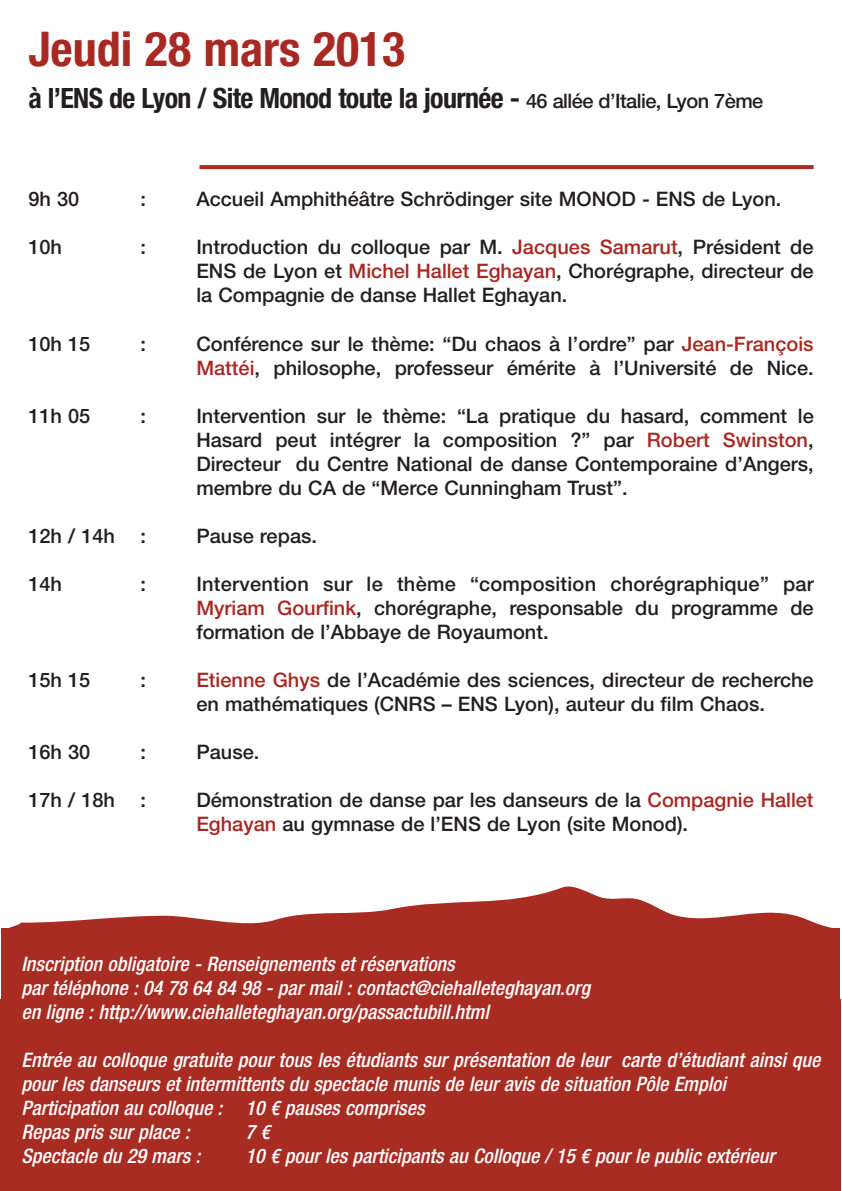
<style>
.page{position:relative;width:842px;height:1191px;background:#fff}
.page>*{position:absolute;margin:0;border:0;box-sizing:border-box;transform-origin:0 0}
.t1{font:700 condensed 48px "Helvetica Neue";color:#a82823}
.t2{font:700 condensed 28px "Helvetica Neue";letter-spacing:-.025em;color:#231f20}
.t3{font:500 20px/24px "Helvetica Neue";color:#231f20;text-align:justify}
.t4{font:italic 500 condensed 20px/24px "Helvetica Neue";color:#fff}
.s1{font-weight:500;font-stretch:normal;font-size:20px}
.s2{color:#a82823}
</style>
<div class="page">
<div style="left:2px;top:929px;width:838px;height:262px;background:#a92c23"></div>
<svg style="left:1px;top:886px;width:835px;height:45px"></svg>
<svg style="left:200px;top:165px;width:614px;height:4px;background:#ab3129"></svg>
<h1 class="t1" style="left:28px;top:32px;width:378px">Jeudi 28 mars 2013</h1>
<h2 class="t2" style="left:28px;top:88px;width:736px">à l’ENS de Lyon / Site Monod toute la journée - <span class="s1">46 allée d’Italie, Lyon 7ème</span></h2>
<p class="t3" style="left:28px;top:189px;width:52px">9h 30</p>
<p class="t3" style="left:140px;top:189px;width:7px">:</p>
<p class="t3" style="left:196px;top:189px;width:587px">Accueil Amphithéâtre Schrödinger site MONOD - ENS de Lyon.</p>
<p class="t3" style="left:28px;top:237px;width:35px">10h</p>
<p class="t3" style="left:140px;top:237px;width:7px">:</p>
<p class="t3" style="left:196px;top:237px;width:619px">Introduction du colloque par M. <span class="s2">Jacques Samarut</span>, Président de ENS de Lyon et <span class="s2">Michel Hallet Eghayan</span>, Chorégraphe, directeur de la Compagnie de danse Hallet Eghayan.</p>
<p class="t3" style="left:28px;top:333px;width:64px">10h 15</p>
<p class="t3" style="left:140px;top:333px;width:7px">:</p>
<p class="t3" style="left:196px;top:333px;width:619px">Conférence sur le thème: “Du chaos à l’ordre” par <span class="s2">Jean-François<br>Mattéi</span>, philosophe, professeur émérite à l’Université de Nice.</p>
<p class="t3" style="left:28px;top:405px;width:64px">11h 05</p>
<p class="t3" style="left:140px;top:405px;width:7px">:</p>
<p class="t3" style="left:196px;top:405px;width:619px">Intervention sur le thème: “La pratique du hasard, comment le Hasard peut intégrer la composition ?” par <span class="s2">Robert Swinston</span>, Directeur du Centre National de danse Contemporaine d’Angers, membre du CA de “Merce Cunningham Trust”.</p>
<p class="t3" style="left:28px;top:525px;width:88px">12h / 14h</p>
<p class="t3" style="left:140px;top:525px;width:7px">:</p>
<p class="t3" style="left:196px;top:525px;width:122px">Pause repas.</p>
<p class="t3" style="left:28px;top:573px;width:35px">14h</p>
<p class="t3" style="left:140px;top:573px;width:7px">:</p>
<p class="t3" style="left:196px;top:573px;width:619px">Intervention sur le thème “composition chorégraphique” par <span class="s2">Myriam Gourfink</span>, chorégraphe, responsable du programme de formation de l’Abbaye de Royaumont.</p>
<p class="t3" style="left:28px;top:669px;width:64px">15h 15</p>
<p class="t3" style="left:140px;top:669px;width:7px">:</p>
<p class="t3" style="left:196px;top:669px;width:619px"><span class="s2">Etienne Ghys</span> de l’Académie des sciences, directeur de recherche en mathématiques (CNRS – ENS Lyon), auteur du film Chaos.</p>
<p class="t3" style="left:28px;top:741px;width:64px">16h 30</p>
<p class="t3" style="left:140px;top:741px;width:7px">:</p>
<p class="t3" style="left:196px;top:741px;width:64px">Pause.</p>
<p class="t3" style="left:28px;top:789px;width:88px">17h / 18h</p>
<p class="t3" style="left:140px;top:789px;width:7px">:</p>
<p class="t3" style="left:196px;top:789px;width:619px">Démonstration de danse par les danseurs de la <span class="s2">Compagnie Hallet<br>Eghayan</span> au gymnase de l’ENS de Lyon (site Monod).</p>
<p class="t4" style="left:21px;top:954px;width:574px">Inscription obligatoire - Renseignements et réservations<br>par téléphone : 04 78 64 84 98 - par mail : contact@ciehalleteghayan.org en ligne : http://www.ciehalleteghayan.org/passactubill.html</p>
<p class="t4" style="left:21px;top:1050px;width:804px">Entrée au colloque gratuite pour tous les étudiants sur présentation de leur carte d’étudiant ainsi que pour les danseurs et intermittents du spectacle munis de leur avis de situation Pôle Emploi Participation au colloque : 10 € pauses comprises<br>Repas pris sur place :</p>
<p class="t4" style="left:30px;top:1048px;width:423px">mploi pour es danseurs t intermittent du spectacle.</p>
<p class="t4" style="left:246px;top:1122px;width:30px">7 €</p>
<p class="t4" style="left:21px;top:1145px;width:184px">Spectacle du 29 mars :</p>
<p class="t4" style="left:246px;top:1145px;width:534px">10 € pour les participants au Colloque / 15 € pour le public extérieur</p>
<p class="t4" style="left:189px;top:1144px;width:10px">:</p>
</div>
